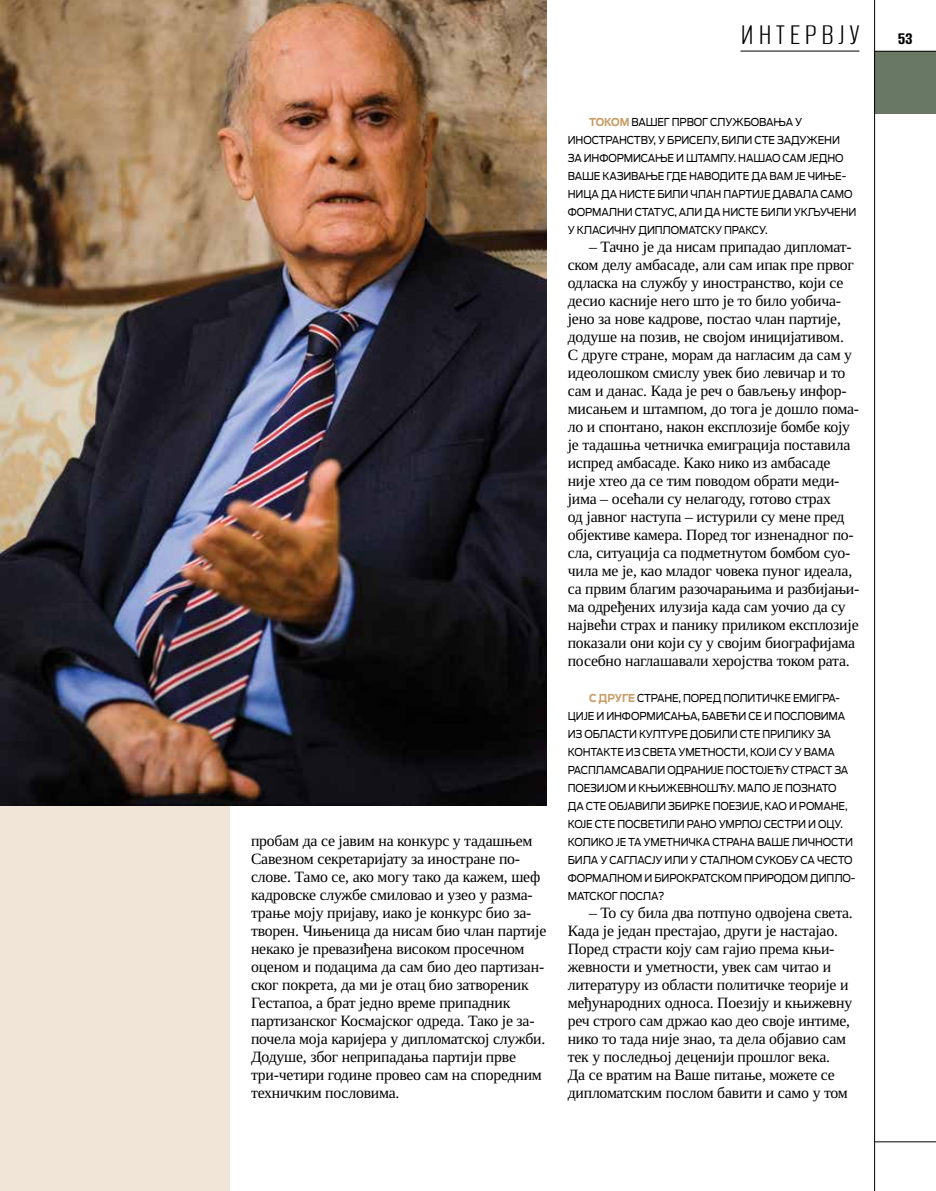
<style>
.page{position:relative;width:936px;height:1191px;background:#fff}
.page>*{position:absolute;margin:0;border:0;box-sizing:border-box;transform-origin:0 0}
.t1{font:100 31.5px "Alumni Sans";letter-spacing:.14em;color:#000}
.t2{font:15.75px/18px "Tinos";letter-spacing:-.015em;color:#000}
.t3{font:10.8px/18px "Ford Antenna";letter-spacing:-.015em;color:#000;scale:.93 1}
.s1{font-size:18px}
.s2{font-weight:700;color:#c79d68}
</style>
<div class="page">
<div style="left:874px;top:51px;width:61px;height:63px;background:#687865"></div>
<div style="left:0;top:0;width:230px;height:1191px;background:#f0e5d7"></div>
<img style="left:0;top:0;width:546px;height:806px">
<hr style="left:874px;top:51px;width:61px;height:1px;background:#000">
<hr style="left:874px;top:0;width:1px;height:1191px;background:#000">
<hr style="left:874px;top:1141px;width:61px;height:1px;background:#000">
<hr style="left:740px;top:51px;width:119px;height:1px;background:#000">
<h1 class="t1" style="left:740px;top:19px;width:173px">ИНТЕРВЈУ <span class="s1">53</span></h1>
<p class="t2" style="left:251px;top:832px;width:297px">пробам да се јавим на конкурс у тадашњем Савезном секретаријату за иностране по&shy;слове. Тамо се, ако могу тако да кажем, шеф кадровске службе смиловао и узео у разма&shy;трање моју пријаву, иако је конкурс био за&shy;творен. Чињеница да нисам био члан партије некако је превазиђена високом просечном оценом и подацима да сам био део партизан&shy;ског покрета, да ми је отац био затвореник Гестапоа, а брат једно време припадник партизанског Космајског одреда. Тако је за&shy;почела моја каријера у дипломатској служби.<br>Додуше, због неприпадања партији прве три-четири године провео сам на споредним техничким пословима.</p>
<p class="t3" style="left:567px;top:112px;width:312px;text-indent:21px"><span class="s2">ТОКОМ</span> ВАШЕГ ПРВОГ СЛУЖБОВАЊА У ИНОСТРАНСТВУ, У БРИСЕЛУ, БИЛИ СТЕ ЗАДУЖЕНИ ЗА ИНФОРМИСАЊЕ И ШТАМПУ. НАШАО САМ ЈЕДНО ВАШЕ КАЗИВАЊЕ ГДЕ НАВОДИТЕ ДА ВАМ ЈЕ ЧИЊЕ-НИЦА ДА НИСТЕ БИЛИ ЧЛАН ПАРТИЈЕ ДАВАЛА САМО ФОРМАЛНИ СТАТУС, АЛИ ДА НИСТЕ БИЛИ УКЉУЧЕНИ У КЛАСИЧНУ ДИПЛОМАТСКУ ПРАКСУ.</p>
<p class="t2" style="left:567px;top:238px;width:293px;text-indent:21px">– Тачно је да нисам припадао дипломат&shy;ском делу амбасаде, али сам ипак пре првог одласка на службу у иностранство, који се десио касније него што је то било уобича&shy;јено за нове кадрове, постао члан партије, додуше на позив, не својом иницијативом.<br>С друге стране, морам да нагласим да сам у идеолошком смислу увек био левичар и то сам и данас. Када је реч о бављењу инфор&shy;мисањем и штампом, до тога је дошло пома&shy;ло и спонтано, након експлозије бомбе коју је тадашња четничка емиграција поставила испред амбасаде. Како нико из амбасаде није хтео да се тим поводом обрати меди&shy;јима – осећали су нелагоду, готово страх<br>од јавног наступа – истурили су мене пред објективе камера. Поред тог изненадног по&shy;сла, ситуација са подметнутом бомбом суо&shy;чила ме је, као младог човека пуног идеала, са првим благим разочарањима и разбијањи&shy;ма одређених илузија када сам уочио да су највећи страх и панику приликом експлозије показали они који су у својим биографијама посебно наглашавали херојства током рата.</p>
<p class="t3" style="left:567px;top:688px;width:310px;text-indent:21px"><span class="s2">С ДРУГЕ</span> СТРАНЕ, ПОРЕД ПОЛИТИЧКЕ ЕМИГРА-ЦИЈЕ И ИНФОРМИСАЊА, БАВЕЋИ СЕ И ПОСЛОВИМА ИЗ ОБЛАСТИ КУЛТУРЕ ДОБИЛИ СТЕ ПРИЛИКУ ЗА КОНТАКТЕ ИЗ СВЕТА УМЕТНОСТИ, КОЈИ СУ У ВАМА РАСПЛАМСАВАЛИ ОДРАНИЈЕ ПОСТОЈЕЋУ СТРАСТ ЗА ПОЕЗИЈОМ И КЊИЖЕВНОШЋУ. МАЛО ЈЕ ПОЗНАТО ДА СТЕ ОБЈАВИЛИ ЗБИРКЕ ПОЕЗИЈЕ, КАО И РОМАНЕ, КОЈЕ СТЕ ПОСВЕТИЛИ РАНО УМРЛОЈ СЕСТРИ И ОЦУ.<br>КОЛИКО ЈЕ ТА УМЕТНИЧКА СТРАНА ВАШЕ ЛИЧНОСТИ БИЛА У САГЛАСЈУ ИЛИ У СТАЛНОМ СУКОБУ СА ЧЕСТО ФОРМАЛНОМ И БИРОКРАТСКОМ ПРИРОДОМ ДИПЛО-МАТСКОГ ПОСЛА?</p>
<p class="t2" style="left:567px;top:904px;width:286px;text-indent:21px">– То су била два потпуно одвојена света.<br>Када је један престајао, други је настајао.<br>Поред страсти коју сам гајио према књи&shy;жевности и уметности, увек сам читао и литературу из области политичке теорије и међународних односа. Поезију и књижевну реч строго сам држао као део своје интиме, нико то тада није знао, та дела објавио сам тек у последњој деценији прошлог века.<br>Да се вратим на Ваше питање, можете се дипломатским послом бавити и само у том</p>
</div>
